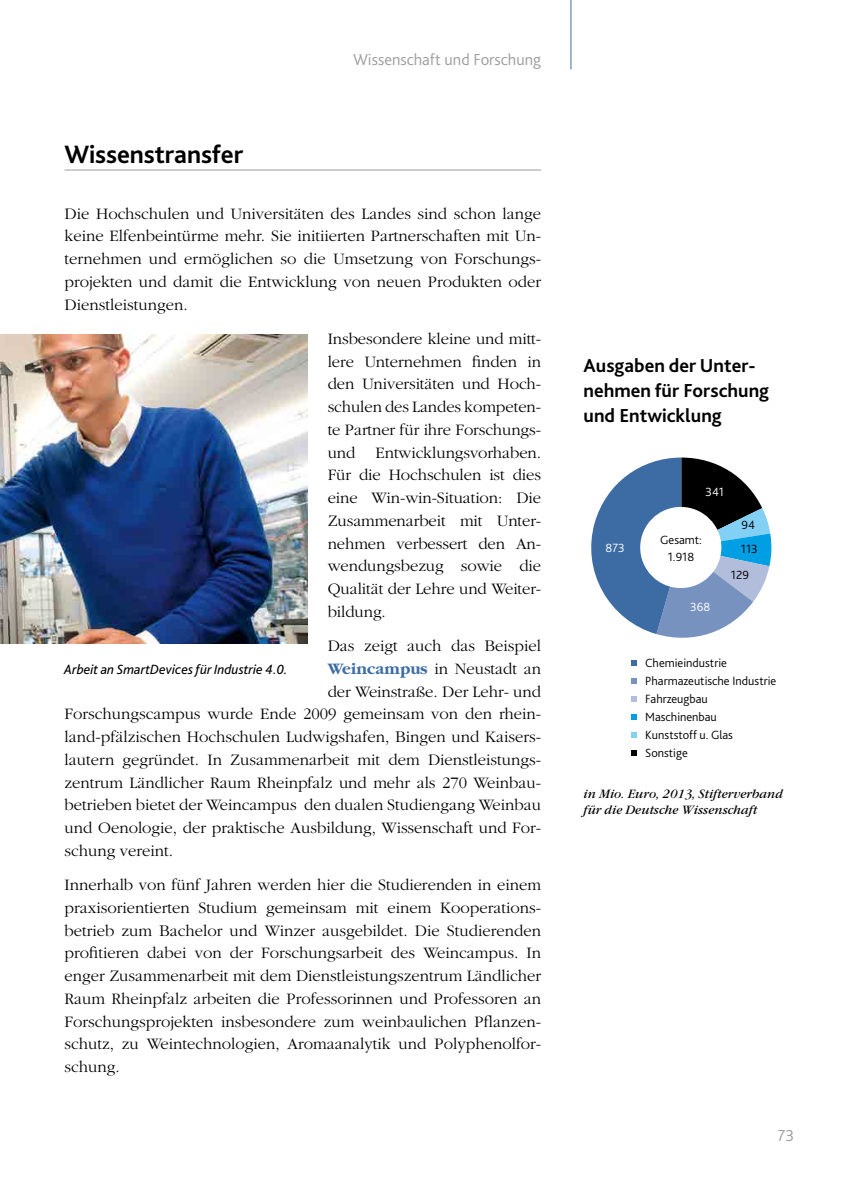
<style>
.page{position:relative;width:844px;height:1191px;background:#fff}
.page>*{position:absolute;margin:0;border:0;box-sizing:border-box;transform-origin:0 0}
.t1{font:700 26.25px "Bliss 2";letter-spacing:-.005em;color:#000}
.t2{font:700 19.6px/25px "Bliss 2";color:#000}
.Flie_text{font:300 16.62px/22.8px "Garamond";color:#000;text-align:justify}
.t3{font:300 16.62px "Bliss 2";color:#9c9d9d}
.Bildunterschrift{font:italic 14px "Bliss 2";color:#000}
.t4{font:300 12.42px/18px "Bliss 2";color:#000}
.t5{font:italic 12.42px/16.1px "Garamond Itc T";color:#000}
.t6{font:300 12.42px "Bliss 2";color:#fff}
.s1{font-weight:700;color:#3d6ca4}
</style>
<div class="page">
<hr style="left:64px;top:170px;width:477px;height:1px;background:#9c9d9d">
<svg style="left:631px;top:750px;width:5px;height:6px"></svg>
<svg style="left:631px;top:732px;width:5px;height:6px"></svg>
<svg style="left:631px;top:714px;width:5px;height:6px"></svg>
<svg style="left:631px;top:696px;width:5px;height:6px"></svg>
<svg style="left:631px;top:678px;width:5px;height:6px"></svg>
<svg style="left:631px;top:660px;width:5px;height:6px"></svg>
<svg style="left:591px;top:457px;width:180px;height:181px"></svg>
<div style="left:640px;top:507px;width:81px;height:81px;background:#fff;border-radius:50%"></div>
<img style="left:0;top:335px;width:308px;height:308px">
<hr style="left:570px;top:0;width:1px;height:69px;background:#3d6ca4">
<h2 class="t1" style="left:64px;top:138px;width:180px">Wissenstransfer</h2>
<p class="t3" style="left:353px;top:49px;width:189px">Wissenschaft und Forschung</p>
<p class="Flie_text" style="left:64px;top:202px;width:478px">Die Hochschulen und Universitäten des Landes sind schon lange keine Elfenbeintürme mehr. Sie initiierten Partnerschaften mit Un&shy;ternehmen und ermöglichen so die Umsetzung von Forschungs&shy;projekten und damit die Entwicklung von neuen Produkten oder Dienstleistungen.</p>
<p class="Flie_text" style="left:327px;top:327px;width:215px">Insbesondere kleine und mitt&shy;lere Unternehmen finden in den Universitäten und Hoch&shy;schulen des Landes kompeten&shy;te Partner für ihre Forschungs&shy;und Entwicklungsvorhaben.<br>Für die Hochschulen ist dies eine Win-win-Situation: Die Zusammenarbeit mit Unter&shy;nehmen verbessert den An&shy;wendungsbezug sowie die Qualität der Lehre und Weiter&shy;bildung.</p>
<p class="Flie_text" style="left:327px;top:634px;width:215px">Das zeigt auch das Beispiel</p>
<p class="Flie_text" style="left:327px;top:657px;width:215px"><span class="s1">Weincampus</span> in Neustadt an</p>
<p class="Flie_text" style="left:327px;top:680px;width:215px">der Weinstraße. Der Lehr- und</p>
<p class="Flie_text" style="left:64px;top:703px;width:478px">Forschungscampus wurde Ende 2009 gemeinsam von den rhein-</p>
<p class="Flie_text" style="left:64px;top:725px;width:477px">land-pfälzischen Hochschulen Ludwigshafen, Bingen und Kaisers-</p>
<p class="Flie_text" style="left:64px;top:748px;width:477px">lautern gegründet. In Zusammenarbeit mit dem Dienstleistungs-</p>
<p class="Flie_text" style="left:64px;top:771px;width:477px">zentrum Ländlicher Raum Rheinpfalz und mehr als 270 Weinbau-</p>
<p class="Flie_text" style="left:64px;top:794px;width:478px">betrieben bietet der Weincampus den dualen Studiengang Weinbau</p>
<p class="Flie_text" style="left:64px;top:816px;width:478px">und Oenologie, der praktische Ausbildung, Wissenschaft und For-</p>
<p class="Flie_text" style="left:64px;top:839px;width:110px">schung vereint.</p>
<p class="Flie_text" style="left:64px;top:873px;width:478px">Innerhalb von fünf Jahren werden hier die Studierenden in einem praxisorientierten Studium gemeinsam mit einem Kooperations&shy;betrieb zum Bachelor und Winzer ausgebildet. Die Studierenden profitieren dabei von der Forschungsarbeit des Weincampus. In enger Zusammenarbeit mit dem Dienstleistungszentrum Ländlicher Raum Rheinpfalz arbeiten die Professorinnen und Professoren an Forschungsprojekten insbesondere zum weinbaulichen Pflanzen&shy;schutz, zu Weintechnologien, Aromaanalytik und Polyphenolfor&shy;schung.</p>
<p class="Bildunterschrift" style="left:64px;top:660px;width:225px">Arbeit an SmartDevices für Industrie 4.0.</p>
<p class="t2" style="left:583px;top:353px;width:187px">Ausgaben der Unter&shy;nehmen für Forschung und Entwicklung</p>
<p class="t6" style="left:605px;top:540px;width:21px">873</p>
<p class="t6" style="left:705px;top:484px;width:20px">341</p>
<p class="t4" style="left:660px;top:532px;width:43px;line-height:16.1px;text-align:center">Gesamt:<br>1.918</p>
<p class="t6" style="left:690px;top:599px;width:22px">368</p>
<p class="t4" style="left:741px;top:515px;width:15px">94</p>
<p class="t4" style="left:740px;top:540px;width:18px">113</p>
<p class="t4" style="left:730px;top:565px;width:20px">129</p>
<p class="t4" style="left:645px;top:653px;width:132px">Chemieindustrie<br>Pharmazeutische Industrie<br>Fahrzeugbau<br>Maschinenbau<br>Kunststoff u. Glas<br>Sonstige</p>
<p class="t5" style="left:583px;top:785px;width:201px">in Mio. Euro, 2013, Stifterverband für die Deutsche Wissenschaft</p>
<p class="t3" style="left:777px;top:1125px;width:18px">73</p>
</div>
